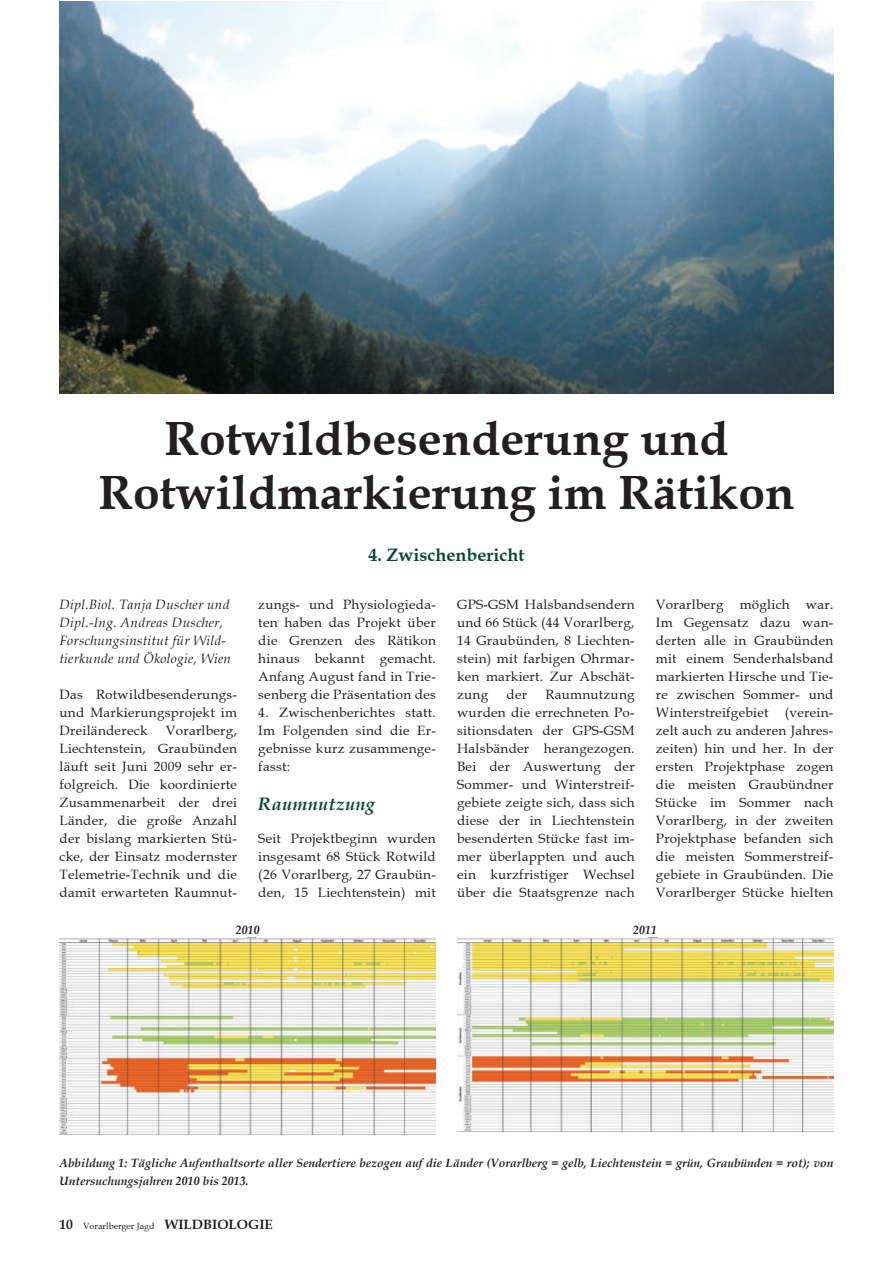
<style>
.page{position:relative;width:893px;height:1263px;background:#fff}
.page>*{position:absolute;margin:0;border:0;box-sizing:border-box;transform-origin:0 0}
.t1{font:700 48px/54px "Book Antiqua";color:#231f20;text-align:center}
.t2{font:700 18px "Book Antiqua";color:#074932}
.t3{font:italic 700 18px "Book Antiqua";letter-spacing:.02em;color:#074932}
.t4{font:13.5px/18px "Book Antiqua";letter-spacing:.02em;color:#231f20;text-align:justify}
.t5{font:italic 13.5px/18px "Book Antiqua";letter-spacing:.02em;color:#231f20}
.t6{font:italic 700 12px/18px "Book Antiqua";color:#231f20}
.t7{font:9px "Book Antiqua";color:#231f20}
.s1{font-weight:700;font-size:13.5px}
</style>
<div class="page">
<img style="left:60px;top:938px;width:376px;height:196px">
<img style="left:457px;top:938px;width:376px;height:193px">
<img style="left:60px;top:1px;width:773px;height:392px">
<h1 class="t1" style="left:98px;top:412px;width:697px">Rotwildbesenderung und<br>Rotwildmarkierung im Rätikon</h1>
<h2 class="t2" style="left:368px;top:544px;width:157px">4. Zwischenbericht</h2>
<p class="t5" style="left:60px;top:596px;width:173px">Dipl.Biol. Tanja Duscher und<br>Dipl.-Ing. Andreas Duscher,<br>Forschungsinstitut für Wild&shy;tierkunde und Ökologie, Wien</p>
<p class="t4" style="left:60px;top:686px;width:179px">Das Rotwildbesenderungs&shy;und Markierungsprojekt im Dreiländereck</p>
<p class="t4" style="left:60px;top:722px;width:179px;text-indent:106px">Vorarlberg, Liechtenstein, Graubünden läuft seit Juni 2009 sehr er&shy;folgreich. Die koordinierte Zusammenarbeit der drei Länder, die große Anzahl der bislang markierten Stü&shy;cke, der Einsatz modernster Telemetrie-Technik und die damit erwarteten Raumnut-</p>
<p class="t4" style="left:258px;top:596px;width:179px">zungs- und Physiologieda&shy;ten haben das Projekt über die Grenzen des Rätikon hinaus bekannt gemacht.<br>Anfang August fand in Trie&shy;senberg die Präsentation des</p>
<p class="t4" style="left:258px;top:704px;width:179px">4. Zwischenberichtes statt.<br>Im Folgenden sind die Er&shy;gebnisse kurz zusammenge&shy;fasst:</p>
<h2 class="t3" style="left:258px;top:793px;width:118px">Raumnutzung</h2>
<p class="t4" style="left:258px;top:830px;width:179px">Seit Projektbeginn wurden insgesamt 68 Stück Rotwild (26 Vorarlberg, 27 Graubün&shy;den, 15 Liechtenstein) mit</p>
<p class="t4" style="left:457px;top:596px;width:179px">GPS-GSM Halsbandsendern und 66 Stück (44 Vorarlberg, 14 Graubünden, 8 Liechten&shy;stein) mit farbigen Ohrmar&shy;ken markiert. Zur Abschät&shy;zung</p>
<p class="t4" style="left:506px;top:686px;width:22px">der</p>
<p class="t4" style="left:457px;top:686px;width:179px;text-indent:88px">Raumnutzung wurden die errechneten Po&shy;sitionsdaten der GPS-GSM Halsbänder herangezogen.<br>Bei der Auswertung der Sommer- und Winterstreif&shy;gebiete zeigte sich, dass sich diese der in Liechtenstein besenderten Stücke fast im&shy;mer überlappten und auch ein kurzfristiger Wechsel über die Staatsgrenze nach</p>
<p class="t4" style="left:656px;top:596px;width:179px">Vorarlberg möglich war.<br>Im Gegensatz dazu wan&shy;derten alle in Graubünden mit einem Senderhalsband markierten Hirsche und Tie&shy;re zwischen Sommer- und Winterstreifgebiet (verein&shy;zelt auch zu anderen Jahres&shy;zeiten) hin und her. In der ersten Projektphase zogen die meisten Graubündner Stücke im Sommer nach Vorarlberg, in der zweiten Projektphase befanden sich die meisten Sommerstreif&shy;gebiete in Graubünden. Die Vorarlberger Stücke hielten</p>
<p class="t6" style="left:236px;top:921px;width:25px">2010</p>
<p class="t6" style="left:633px;top:921px;width:25px">2011</p>
<p class="t6" style="left:60px;top:1154px;width:775px">Abbildung 1: Tägliche Aufenthaltsorte aller Sendertiere bezogen auf die Länder (Vorarlberg = gelb, Liechtenstein = grün, Graubünden = rot); von<br>Untersuchungsjahren 2010 bis 2013.</p>
<p class="t7" style="left:60px;top:1221px;width:215px"><span class="s1">10</span> Vorarlberger Jagd <span class="s1">WILDBIOLOGIE</span></p>
</div>
